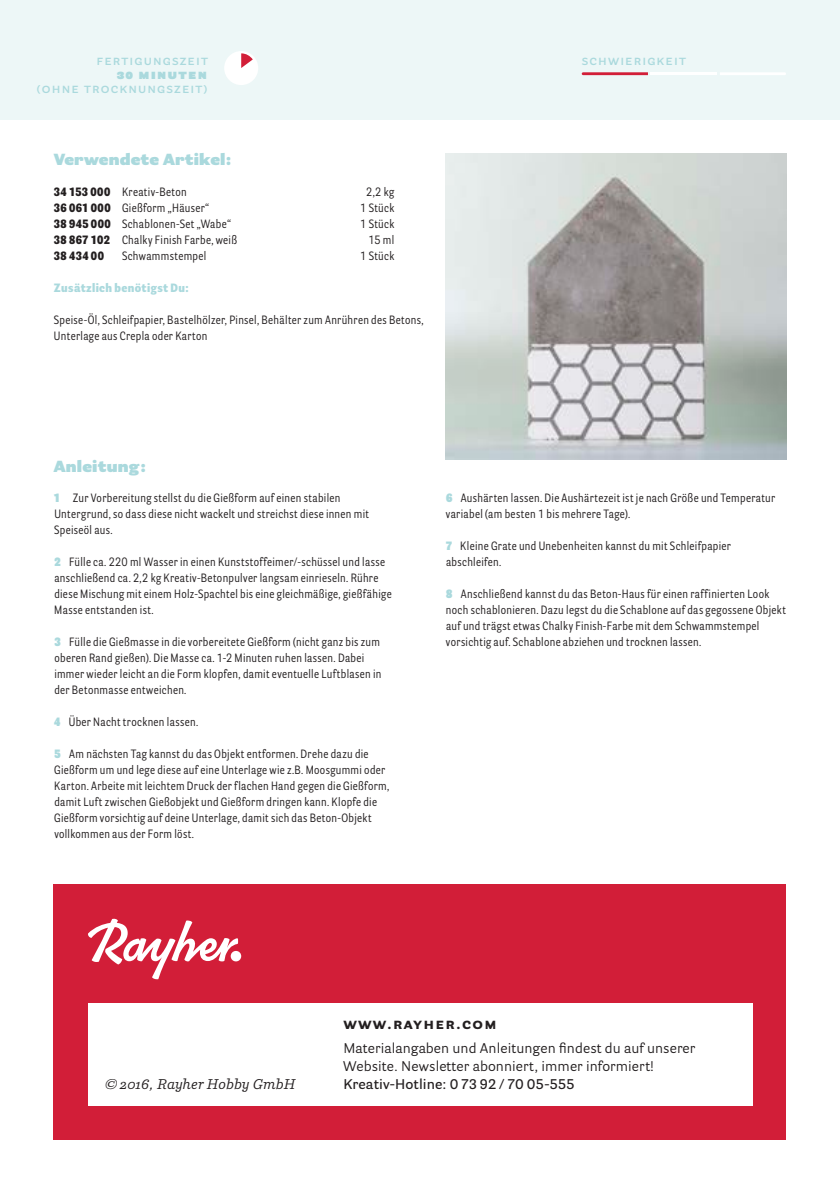
<style>
.page{position:relative;width:840px;height:1191px;background:#fff}
.page>*{position:absolute;margin:0;border:0;box-sizing:border-box;transform-origin:0 0}
.t1{font:900 16px "Parry Grotesque Pro";letter-spacing:.01em;color:#aad9dd}
.t2{font:700 16px "Parry Grotesque Pro";letter-spacing:.08em;color:#231f20}
.t3{font:14px/18px "Parry Grotesque Pro";letter-spacing:.005em;color:#231f20}
.t4{font:600 14px "Parry Grotesque Pro";letter-spacing:.08em;color:#aad9dd}
.t5{font:600 14px "Parry Grotesque Pro";letter-spacing:.01em;color:#231f20}
.t6{font:italic 14px "Parry Pro";letter-spacing:.01em;color:#231f20}
.t7{font:900 14px "Parry Grotesque Pro";letter-spacing:.08em;color:#aad9dd}
.t8{font:12px/16px "Parry Grot Con Pro";letter-spacing:.03em;color:#231f20}
.t9{font:900 12px "Parry Grot Con Pro";letter-spacing:.03em;color:#aad9dd}
.t10{font:900 12px "Parry Grot Con Pro";letter-spacing:.03em;color:#231f20}
.s1{font-weight:900}
.s2{font-weight:900;color:#aad9dd}
</style>
<div class="page">
<div style="left:54px;top:884px;width:731px;height:256px;background:#d21e38"></div>
<div style="left:88px;top:1003px;width:663px;height:103px;background:#fff"></div>
<div style="left:0;top:0;width:839px;height:119px;background:#edf7f7"></div>
<svg style="left:88px;top:918px;width:150px;height:61px"></svg>
<div style="left:230px;top:951px;width:11px;height:10px;background:#fff;border-radius:50%"></div>
<svg style="left:720px;top:72px;width:65px;height:3px"></svg>
<svg style="left:581px;top:72px;width:66px;height:3px"></svg>
<div style="left:224px;top:51px;width:34px;height:34px;background:#fff;border-radius:50%"></div>
<img style="left:445px;top:153px;width:340px;height:306px">
<svg style="left:241px;top:53px;width:12px;height:15px"></svg>
<hr style="left:650px;top:72px;width:66px;height:3px;background:#fff">
<p class="t4" style="left:96px;top:50px;width:113px">fertigungszeit</p>
<p class="t4" style="left:581px;top:50px;width:106px">schwierigkeit</p>
<p class="t7" style="left:117px;top:63px;width:92px">30 minuten</p>
<p class="t4" style="left:37px;top:78px;width:172px">(ohne trocknungszeit)</p>
<h1 class="t1" style="left:54px;top:148px;width:179px">Verwendete Artikel:</h1>
<p class="t8" style="left:54px;top:184px;width:134px"><span class="s1">34 153 000</span> Kreativ-Beton</p>
<p class="t8" style="left:366px;top:184px;width:29px">2,2 kg</p>
<p class="t8" style="left:54px;top:200px;width:157px"><span class="s1">36 061 000</span> Gießform „Häuser“</p>
<p class="t8" style="left:360px;top:200px;width:36px">1 Stück</p>
<p class="t8" style="left:54px;top:216px;width:178px"><span class="s1">38 945 000</span> Schablonen-Set „Wabe“</p>
<p class="t8" style="left:360px;top:216px;width:36px">1 Stück</p>
<p class="t8" style="left:54px;top:232px;width:184px"><span class="s1">38 867 102</span> Chalky Finish Farbe, weiß</p>
<p class="t8" style="left:368px;top:232px;width:27px">15 ml</p>
<p class="t10" style="left:54px;top:247px;width:51px">38 434 00</p>
<p class="t8" style="left:122px;top:248px;width:86px">Schwammstempel</p>
<p class="t8" style="left:360px;top:248px;width:36px">1 Stück</p>
<p class="t9" style="left:54px;top:279px;width:136px">Zusätzlich benötigst Du:</p>
<p class="t8" style="left:54px;top:312px;width:371px">Speise-Öl, Schleifpapier, Bastelhölzer, Pinsel, Behälter zum Anrühren des Betons,<br>Unterlage aus Crepla oder Karton</p>
<h1 class="t1" style="left:54px;top:454px;width:94px">Anleitung:</h1>
<p class="t8" style="left:54px;top:490px;width:317px"><span class="s2">1</span> Zur Vorbereitung stellst du die Gießform auf einen stabilen<br>Untergrund, so dass diese nicht wackelt und streichst diese innen mit<br>Speiseöl aus.</p>
<p class="t8" style="left:54px;top:554px;width:339px"><span class="s2">2</span> Fülle ca. 220 ml Wasser in einen Kunststoffeimer/-schüssel und lasse anschließend ca. 2,2 kg Kreativ-Betonpulver langsam einrieseln. Rühre diese Mischung mit einem Holz-Spachtel bis eine gleichmäßige, gießfähige Masse entstanden ist.</p>
<p class="t8" style="left:54px;top:634px;width:328px"><span class="s2">3</span> Fülle die Gießmasse in die vorbereitete Gießform (nicht ganz bis zum oberen Rand gießen). Die Masse ca. 1-2 Minuten ruhen lassen. Dabei immer wieder leicht an die Form klopfen, damit eventuelle Luftblasen in der Betonmasse entweichen.</p>
<p class="t8" style="left:54px;top:714px;width:146px"><span class="s2">4</span> Über Nacht trocknen lassen.</p>
<p class="t8" style="left:54px;top:746px;width:336px"><span class="s2">5</span> Am nächsten Tag kannst du das Objekt entformen. Drehe dazu die Gießform um und lege diese auf eine Unterlage wie z.B. Moosgummi oder Karton. Arbeite mit leichtem Druck der flachen Hand gegen die Gießform, damit Luft zwischen Gießobjekt und Gießform dringen kann. Klopfe die Gießform vorsichtig auf deine Unterlage, damit sich das Beton-Objekt vollkommen aus der Form löst.</p>
<p class="t8" style="left:445px;top:490px;width:330px"><span class="s2">6</span> Aushärten lassen. Die Aushärtezeit ist je nach Größe und Temperatur variabel (am besten 1 bis mehrere Tage).</p>
<p class="t8" style="left:445px;top:538px;width:287px"><span class="s2">7</span> Kleine Grate und Unebenheiten kannst du mit Schleifpapier abschleifen.</p>
<p class="t8" style="left:445px;top:586px;width:341px"><span class="s2">8</span> Anschließend kannst du das Beton-Haus für einen raffinierten Look noch schablonieren. Dazu legst du die Schablone auf das gegossene Objekt auf und trägst etwas Chalky Finish-Farbe mit dem Schwammstempel vorsichtig auf. Schablone abziehen und trocknen lassen.</p>
<p class="t6" style="left:105px;top:1074px;width:192px">© 2016, Rayher Hobby GmbH</p>
<h1 class="t2" style="left:343px;top:1012px;width:155px">www.rayher.com</h1>
<p class="t3" style="left:343px;top:1038px;width:353px">Materialangaben und Anleitungen findest du auf unserer<br>Website. Newsletter abonniert, immer informiert!</p>
<p class="t5" style="left:343px;top:1074px;width:232px">Kreativ-Hotline: 0 73 92 / 70 05-555</p>
</div>
